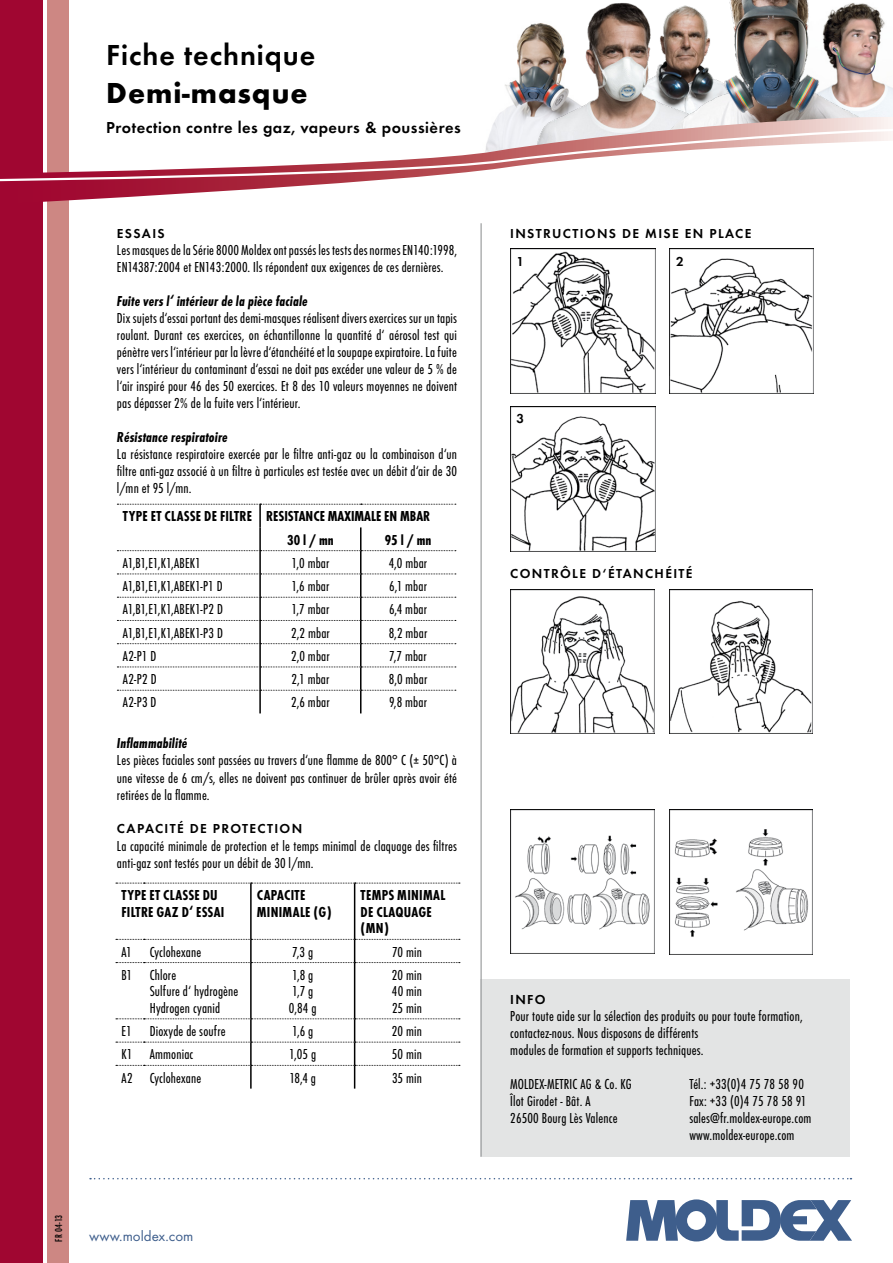
<style>
.page{position:relative;width:893px;height:1263px;background:#fff}
.page>*{position:absolute;margin:0;border:0;box-sizing:border-box;transform-origin:0 0}
.t1{font:30px "Futura TCE Dem";letter-spacing:.03em;color:#000}
.t2{font:700 30px "Futura TCE";letter-spacing:.03em;color:#000}
.t3{font:16.5px "Futura TCE Dem";letter-spacing:.03em;color:#000}
.t4{font:15px/17px "Futura TCE Boo Con";letter-spacing:.01em;color:#000}
.t5{font:15px/16.5px "Futura TCE Bol Con";letter-spacing:.015em;color:#000}
.t6{font:15px "Futura TCE Bol Con Obl";letter-spacing:.01em;color:#000}
.t7{font:15px "Futura TCE Boo";color:#3e5e8c}
.t8{font:13.5px "Futura TCE Dem";letter-spacing:.1em;color:#000}
.t9{font:10.5px "Futura TCE Med Con";color:#000}
</style>
<div class="page">
<img style="left:497px;top:23px;width:38px;height:94px">
<img style="left:535px;top:2px;width:110px;height:115px">
<img style="left:645px;top:0;width:244px;height:117px">
<div style="left:48px;top:0;width:21px;height:1263px;background:#cd8783"></div>
<div style="left:0;top:0;width:43px;height:1263px;background:#a00631"></div>
<svg style="left:43px;top:117px;width:850px;height:87px"></svg>
<svg style="left:0;top:127px;width:893px;height:55px"></svg>
<svg style="left:90px;top:1178px;width:761px;height:1px"></svg>
<svg style="left:626px;top:1199px;width:226px;height:42px"></svg>
<div style="left:480px;top:979px;width:370px;height:178px;background:#e3e4e4"></div>
<hr style="left:480px;top:223px;width:2px;height:934px;background:#9c9e9f">
<img style="left:511px;top:589px;width:143px;height:144px">
<img style="left:669px;top:589px;width:144px;height:144px">
<img style="left:511px;top:249px;width:144px;height:144px">
<img style="left:669px;top:249px;width:144px;height:144px">
<img style="left:511px;top:407px;width:144px;height:144px">
<hr style="left:259px;top:505px;width:2px;height:22px;background:#000">
<svg style="left:117px;top:504px;width:339px;height:1px"></svg>
<svg style="left:117px;top:527px;width:339px;height:186px"></svg>
<hr style="left:250px;top:963px;width:2px;height:55px;background:#000">
<hr style="left:250px;top:883px;width:2px;height:56px;background:#000">
<hr style="left:354px;top:883px;width:1px;height:56px;background:#000">
<hr style="left:354px;top:963px;width:1px;height:55px;background:#000">
<svg style="left:116px;top:883px;width:344px;height:1px"></svg>
<svg style="left:116px;top:939px;width:344px;height:24px"></svg>
<svg style="left:116px;top:1018px;width:344px;height:70px"></svg>
<img style="left:511px;top:810px;width:143px;height:143px">
<img style="left:669px;top:810px;width:144px;height:145px">
<h1 class="t1" style="left:106px;top:37px;width:211px">Fiche technique</h1>
<h1 class="t2" style="left:106px;top:74px;width:203px">Demi-masque</h1>
<p class="t3" style="left:106px;top:117px;width:356px">Protection contre les gaz, vapeurs &amp; poussières</p>
<p class="t8" style="left:117px;top:225px;width:49px">Essais</p>
<p class="t4" style="left:117px;top:242px;width:342px">Les masques de la Série 8000 Moldex ont passés les tests des normes EN140:1998,<br>EN14387:2004 et EN143:2000. Ils répondent aux exigences de ces dernières.</p>
<p class="t6" style="left:117px;top:293px;width:192px">Fuite vers l‘ intérieur de la pièce faciale</p>
<p class="t4" style="left:117px;top:310px;width:342px;text-align:justify">Dix sujets d‘essai portant des demi-masques réalisent divers exercices sur un tapis roulant. Durant ces exercices, on échantillonne la quantité d‘ aérosol test qui pénètre vers l‘intérieur par la lèvre d‘étanchéité et la soupape expiratoire. La fuite vers l‘intérieur du contaminant d‘essai ne doit pas excéder une valeur de 5 % de l‘air inspiré pour 46 des 50 exercices. Et 8 des 10 valeurs moyennes ne doivent pas dépasser 2% de la fuite vers l‘intérieur.</p>
<p class="t6" style="left:117px;top:429px;width:112px">Résistance respiratoire</p>
<p class="t4" style="left:117px;top:446px;width:341px;text-align:justify">La résistance respiratoire exercée par le filtre anti-gaz ou la combinaison d‘un filtre anti-gaz associé à un filtre à particules est testée avec un débit d‘air de 30 l/mn et 95 l/mn.</p>
<p class="t5" style="left:287px;top:505px;width:145px;line-height:23.2px;text-indent:-164px">TYPE ET CLASSE DE FILTRE RESISTANCE MAXIMALE EN MBAR<br>30 l / mn</p>
<p class="t5" style="left:385px;top:531px;width:48px">95 l / mn</p>
<p class="t4" style="left:123px;top:555px;width:79px">A1,B1,E1,K1,ABEK1</p>
<p class="t4" style="left:291px;top:555px;width:39px">1,0 mbar</p>
<p class="t4" style="left:389px;top:555px;width:40px">4,0 mbar</p>
<p class="t4" style="left:123px;top:578px;width:101px">A1,B1,E1,K1,ABEK1-P1 D</p>
<p class="t4" style="left:291px;top:578px;width:39px">1,6 mbar</p>
<p class="t4" style="left:389px;top:578px;width:39px">6,1 mbar</p>
<p class="t4" style="left:123px;top:601px;width:101px">A1,B1,E1,K1,ABEK1-P2 D</p>
<p class="t4" style="left:291px;top:601px;width:39px">1,7 mbar</p>
<p class="t4" style="left:389px;top:601px;width:40px">6,4 mbar</p>
<p class="t4" style="left:123px;top:624px;width:101px">A1,B1,E1,K1,ABEK1-P3 D</p>
<p class="t4" style="left:291px;top:624px;width:40px">2,2 mbar</p>
<p class="t4" style="left:389px;top:624px;width:40px">8,2 mbar</p>
<p class="t4" style="left:123px;top:648px;width:35px">A2-P1 D</p>
<p class="t4" style="left:291px;top:648px;width:40px">2,0 mbar</p>
<p class="t4" style="left:389px;top:648px;width:39px">7,7 mbar</p>
<p class="t4" style="left:123px;top:671px;width:35px">A2-P2 D</p>
<p class="t4" style="left:291px;top:671px;width:39px">2,1 mbar</p>
<p class="t4" style="left:389px;top:671px;width:40px">8,0 mbar</p>
<p class="t4" style="left:123px;top:694px;width:35px">A2-P3 D</p>
<p class="t4" style="left:291px;top:694px;width:40px">2,6 mbar</p>
<p class="t4" style="left:389px;top:694px;width:39px">9,8 mbar</p>
<p class="t6" style="left:117px;top:735px;width:72px">Inflammabilité</p>
<p class="t4" style="left:117px;top:752px;width:342px;text-align:justify">Les pièces faciales sont passées au travers d‘une flamme de 800° C (± 50°C) à une vitesse de 6 cm/s, elles ne doivent pas continuer de brûler après avoir été retirées de la flamme.</p>
<p class="t8" style="left:117px;top:821px;width:187px">Capac ité de protection</p>
<p class="t4" style="left:117px;top:837px;width:342px">La capacité minimale de protection et le temps minimal de claquage des filtres anti-gaz sont testés pour un débit de 30 l/mn.</p>
<p class="t5" style="left:122px;top:887px;width:104px">TYPE ET CLASSE DU<br>FILTRE GAZ D‘ ESSAI</p>
<p class="t5" style="left:257px;top:887px;width:76px">CAPACITE<br>MINIMALE (G)</p>
<p class="t5" style="left:361px;top:887px;width:86px">TEMPS MINIMAL<br>DE CLAQUAGE (MN)</p>
<p class="t4" style="left:122px;top:943px;width:81px">A1 Cyclohexane</p>
<p class="t4" style="left:292px;top:943px;width:22px">7,3 g</p>
<p class="t4" style="left:392px;top:943px;width:31px">70 min</p>
<p class="t4" style="left:150px;top:967px;width:90px;line-height:16.5px;text-indent:-28px">B1 Chlore<br>Sulfure d‘ hydrogène<br>Hydrogen cyanid</p>
<p class="t4" style="left:289px;top:967px;width:29px;line-height:16.5px">1,8 g<br>1,7 g<br>0,84 g</p>
<p class="t4" style="left:392px;top:967px;width:32px;line-height:16.5px;text-align:justify">20 min 40 min 25 min</p>
<p class="t4" style="left:122px;top:1023px;width:106px">E1 Dioxyde de soufre</p>
<p class="t4" style="left:292px;top:1023px;width:23px">1,6 g</p>
<p class="t4" style="left:392px;top:1023px;width:31px">20 min</p>
<p class="t4" style="left:122px;top:1046px;width:73px">K1 Ammoniac</p>
<p class="t4" style="left:289px;top:1046px;width:28px">1,05 g</p>
<p class="t4" style="left:392px;top:1046px;width:32px">50 min</p>
<p class="t4" style="left:122px;top:1069px;width:81px">A2 Cyclohexane</p>
<p class="t4" style="left:289px;top:1069px;width:28px">18,4 g</p>
<p class="t4" style="left:392px;top:1069px;width:31px">35 min</p>
<p class="t9" style="left:53px;top:1242px;width:28px;rotate:-90deg">FR 04-13</p>
<p class="t7" style="left:89px;top:1227px;width:106px">www.moldex.com</p>
<p class="t8" style="left:510px;top:225px;width:10px">INSTRU</p>
<p class="t8" style="left:563px;top:225px;width:20px">CTIONS</p>
<p class="t8" style="left:622px;top:225px;width:44px">DE MISE</p>
<p class="t8" style="left:685px;top:225px;width:66px">EN PLACE</p>
<p class="t8" style="left:517px;top:253px;width:9px">1</p>
<p class="t8" style="left:676px;top:253px;width:9px">2</p>
<p class="t8" style="left:517px;top:411px;width:9px">3</p>
<p class="t8" style="left:510px;top:566px;width:21px">CONTR</p>
<p class="t8" style="left:560px;top:566px;width:58px">ÔLE D‘ÉTAN</p>
<p class="t8" style="left:645px;top:566px;width:28px">CHÉITÉ</p>
<p class="t8" style="left:510px;top:991px;width:36px">IN FO</p>
<p class="t4" style="left:510px;top:1007px;width:294px">Pour toute aide sur la sélection des produits ou pour toute formation, contactez-nous. Nous disposons de différents<br>modules de formation et supports techniques.</p>
<p class="t4" style="left:510px;top:1075px;width:123px">MOLDEX-METRIC AG &amp; Co. KG<br>Îlot Girodet - Bât. A<br>26500 Bourg Lès Valence</p>
<p class="t4" style="left:689px;top:1075px;width:124px">Tél.: +33(0)4 75 78 58 90<br>Fax: +33 (0)4 75 78 58 91 sales@fr.moldex-europe.com www.moldex-europe.com</p>
</div>
